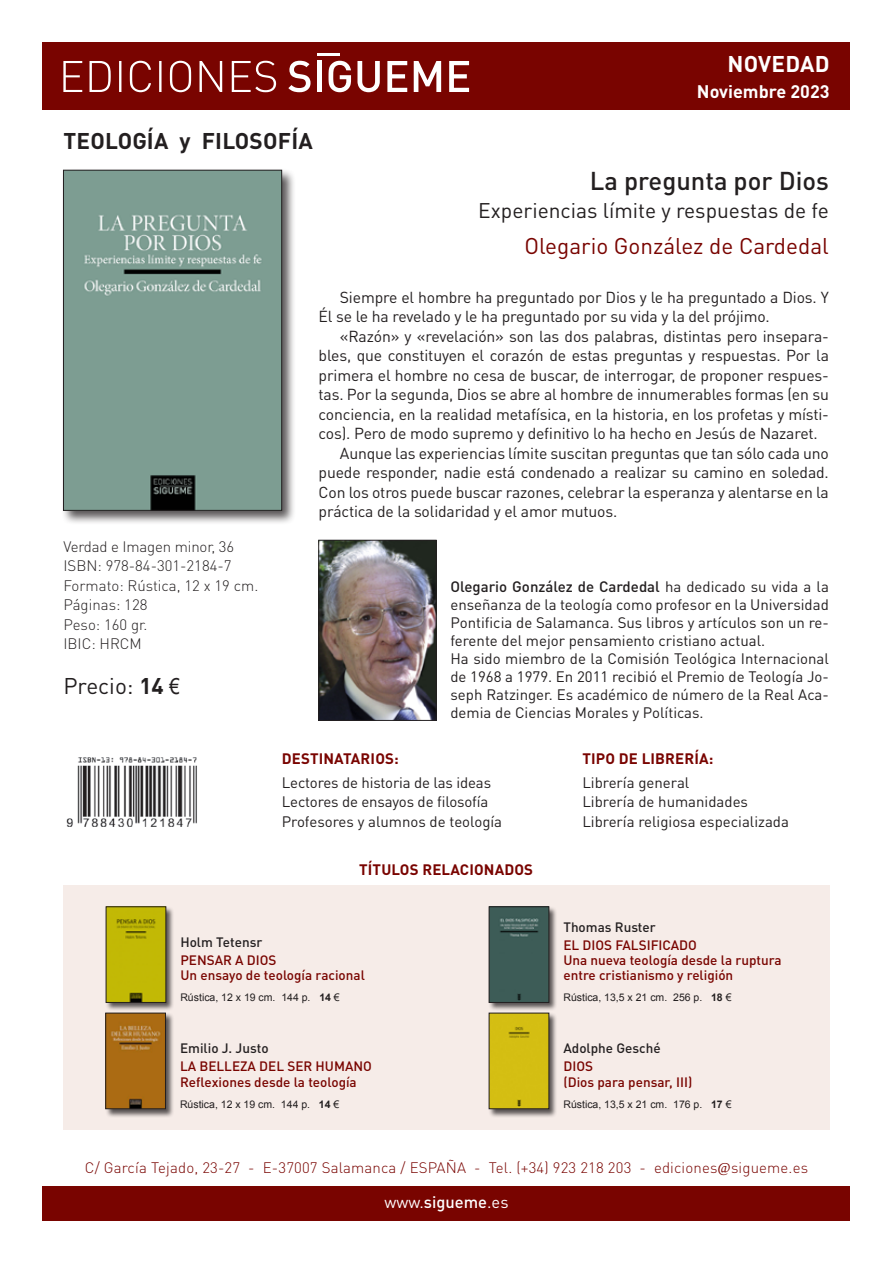
<style>
.page{position:relative;width:893px;height:1263px;background:#fff}
.page>*{position:absolute;margin:0;border:0;box-sizing:border-box;transform-origin:0 0}
.t1{font:500 25.5px "DIN Pro";color:#231f20}
.t2{font:22.5px "DIN Pro";color:#790400}
.t3{font:700 22.5px "DIN Pro";letter-spacing:.01em;color:#231f20}
.t4{font:22.5px "DIN Pro";color:#231f20}
.t5{font:700 22.5px "DIN Pro";letter-spacing:.01em;color:#fff}
.t6{font:21px "DIN Pro";color:#231f20}
.t7{font:700 18px "DIN Pro";color:#fff}
.t8{font:16.5px "DIN Pro";color:#fff}
.t9{font:15.75px/19.5px "DIN Pro";letter-spacing:-.01em;color:#231f20}
.t10{font:15px/18px "DIN Pro";color:#231f20}
.t11{font:300 15px/19.5px "DIN Pro";color:#231f20}
.t12{font:300 15px "DIN Pro";letter-spacing:.01em;color:#790400}
.t13{font:700 15px "DIN Pro";letter-spacing:.01em;color:#790400}
.t14{font:500 13.5px/15.8px "DIN Pro";color:#790400}
.t15{font:500 13.5px "DIN Pro";color:#231f20}
.t16{font:10.5px "Arial";color:#231f20}
.s1{font-weight:700}
.s2{font-family:"Arial Narrow"}
.s3{font-weight:500}
.s4{font-family:"Sakkal Majalla";font-weight:400;font-size:19.5px}
</style>
<div class="page">
<div style="left:43px;top:1186px;width:807px;height:34px;background:#790400"></div>
<div style="left:43px;top:43px;width:807px;height:67px;background:#790400"></div>
<hr style="left:317px;top:53px;width:23px;height:3px;background:#fff">
<svg style="left:288px;top:61px;width:23px;height:31px"></svg>
<div style="left:317px;top:61px;width:5px;height:31px;background:#fff"></div>
<svg style="left:329px;top:61px;width:22px;height:31px"></svg>
<svg style="left:357px;top:61px;width:23px;height:31px"></svg>
<svg style="left:387px;top:61px;width:20px;height:31px"></svg>
<svg style="left:414px;top:61px;width:27px;height:31px"></svg>
<svg style="left:449px;top:61px;width:20px;height:31px"></svg>
<svg style="left:63px;top:61px;width:213px;height:31px"></svg>
<div style="left:61px;top:168px;width:235px;height:357px;background:#231f20;opacity:.75"></div>
<img style="left:65px;top:172px;width:215px;height:336px">
<div style="left:63px;top:170px;width:219px;height:340px;border:1px solid #231f20"></div>
<div style="left:63px;top:885px;width:767px;height:245px;background:#f6ece8"></div>
<img style="left:66px;top:757px;width:131px;height:69px">
<div style="left:106px;top:906px;width:69px;height:105px;background:#231f20;opacity:.75"></div>
<img style="left:108px;top:909px;width:56px;height:91px">
<div style="left:106px;top:907px;width:60px;height:95px;border:1px solid #231f20"></div>
<div style="left:105px;top:1012px;width:69px;height:106px;background:#231f20;opacity:.75"></div>
<img style="left:108px;top:1015px;width:56px;height:92px">
<div style="left:106px;top:1013px;width:60px;height:96px;border:1px solid #231f20"></div>
<div style="left:489px;top:1012px;width:69px;height:106px;background:#231f20;opacity:.75"></div>
<div style="left:491px;top:1015px;width:56px;height:92px;background:#d4be12"></div>
<img style="left:321px;top:542px;width:113px;height:176px">
<div style="left:319px;top:540px;width:117px;height:180px;border:1px solid #231f20"></div>
<div style="left:489px;top:906px;width:69px;height:105px;background:#231f20;opacity:.75"></div>
<img style="left:491px;top:909px;width:56px;height:91px">
<div style="left:489px;top:907px;width:60px;height:95px;border:1px solid #231f20"></div>
<h2 class="t5" style="left:727px;top:49px;width:104px">NOVEDAD</h2>
<h2 class="t3" style="left:63px;top:126px;width:251px">TEOLOGÍA y FILOSOFÍA</h2>
<p class="t7" style="left:697px;top:80px;width:134px">Noviembre 2023</p>
<p class="t11" style="left:63px;top:536px;width:196px">Verdad e Imagen minor, 36<br>ISBN: 978-84-301-2184-7<br>Formato: Rústica, 12 x 19 cm.<br>Páginas: 128<br>Peso: 160 gr.<br>IBIC: HRCM</p>
<h2 class="t4" style="left:63px;top:671px;width:118px">Precio: <span class="s1">14</span> <span class="s2">€</span></h2>
<h1 class="t1" style="left:590px;top:163px;width:241px">La pregunta por Dios</h1>
<h3 class="t6" style="left:478px;top:196px;width:352px">Experiencias límite y respuestas de fe</h3>
<h2 class="t2" style="left:524px;top:230px;width:306px">Olegario González de Cardedal</h2>
<p class="t9" style="left:319px;top:287px;width:512px;text-indent:21px">Siempre el hombre ha preguntado por Dios y le ha preguntado a Dios. Y<br>Él se le ha revelado y le ha preguntado por su vida y la del prójimo.</p>
<p class="t9" style="left:340px;top:326px;width:490px">«Razón» y «revelación» son las dos palabras, distintas pero insepara-</p>
<p class="t9" style="left:319px;top:345px;width:512px">bles, que constituyen el corazón de estas preguntas y respuestas. Por la</p>
<p class="t9" style="left:319px;top:365px;width:512px">primera el hombre no cesa de buscar, de interrogar, de proponer respues-</p>
<p class="t9" style="left:319px;top:384px;width:512px">tas. Por la segunda, Dios se abre al hombre de innumerables formas (en su</p>
<p class="t9" style="left:319px;top:404px;width:512px">conciencia, en la realidad metafísica, en la historia, en los profetas y místi-</p>
<p class="t9" style="left:319px;top:423px;width:501px">cos). Pero de modo supremo y definitivo lo ha hecho en Jesús de Nazaret.</p>
<p class="t9" style="left:340px;top:443px;width:491px">Aunque las experiencias límite suscitan preguntas que tan sólo cada uno</p>
<p class="t9" style="left:319px;top:462px;width:512px">puede responder, nadie está condenado a realizar su camino en soledad.</p>
<p class="t9" style="left:319px;top:482px;width:512px">Con los otros puede buscar razones, celebrar la esperanza y alentarse en la</p>
<p class="t9" style="left:319px;top:501px;width:300px">práctica de la solidaridad y el amor mutuos.</p>
<p class="t10" style="left:450px;top:576px;width:380px"><span class="s3">Olegario González de Cardedal</span> ha dedicado su vida a la enseñanza de la teología como profesor en la Universidad Pontificia de Salamanca. Sus libros y artículos son un re&shy;ferente del mejor pensamiento cristiano actual.<br>Ha sido miembro de la Comisión Teológica Internacional de 1968 a 1979. En 2011 recibió el Premio de Teología Jo&shy;seph Ratzinger. Es académico de número de la Real Aca&shy;demia de Ciencias Morales y Políticas.</p>
<p class="t13" style="left:282px;top:748px;width:119px">DESTINATARIOS:</p>
<p class="t10" style="left:282px;top:772px;width:222px;line-height:19.5px">Lectores de historia de las ideas<br>Lectores de ensayos de filosofía<br>Profesores y alumnos de teología</p>
<p class="t13" style="left:359px;top:859px;width:175px">TÍTULOS RELACIONADOS</p>
<p class="t13" style="left:582px;top:749px;width:133px">TIPO DE LIBRERÍA:</p>
<p class="t10" style="left:582px;top:772px;width:208px;line-height:19.5px">Librería general<br>Librería de humanidades<br>Librería religiosa especializada</p>
<p class="t15" style="left:180px;top:932px;width:83px">Holm Tetensr</p>
<p class="t14" style="left:180px;top:951px;width:186px">PENSAR A DIOS<br>Un ensayo de teología racional</p>
<p class="t16" style="left:180px;top:991px;width:161px">Rústica, 12 x 19 cm. 144 p. <span class="s1">14</span> €</p>
<p class="t15" style="left:180px;top:1039px;width:90px">Emilio J. Justo</p>
<p class="t14" style="left:180px;top:1057px;width:193px">LA BELLEZA DEL SER HUMANO<br>Reflexiones desde la teología</p>
<p class="t16" style="left:180px;top:1097px;width:161px">Rústica, 12 x 19 cm. 144 p. <span class="s1">14</span> €</p>
<p class="t15" style="left:563px;top:917px;width:94px">Thomas Ruster</p>
<p class="t14" style="left:563px;top:936px;width:220px">EL DIOS FALSIFICADO<br>Una nueva teología desde la ruptura entre cristianismo y religión</p>
<p class="t16" style="left:563px;top:991px;width:170px">Rústica, 13,5 x 21 cm. 256 p. <span class="s1">18</span> €</p>
<p class="t15" style="left:563px;top:1039px;width:99px">Adolphe Gesché</p>
<p class="t14" style="left:563px;top:1057px;width:130px">DIOS<br>(Dios para pensar, III)</p>
<p class="t16" style="left:563px;top:1097px;width:170px">Rústica, 13,5 x 21 cm. 176 p. <span class="s1">17</span> €</p>
<p class="t12" style="left:85px;top:1157px;width:725px">C/ García Tejado, 23-27 - E-37007 Salamanca / ESPAÑA - Tel. (+34) 923 218 203 - ediciones<span class="s4">@</span>sigueme.es</p>
<p class="t8" style="left:384px;top:1191px;width:126px">www.<span class="s3">sigueme</span>.es</p>
</div>
